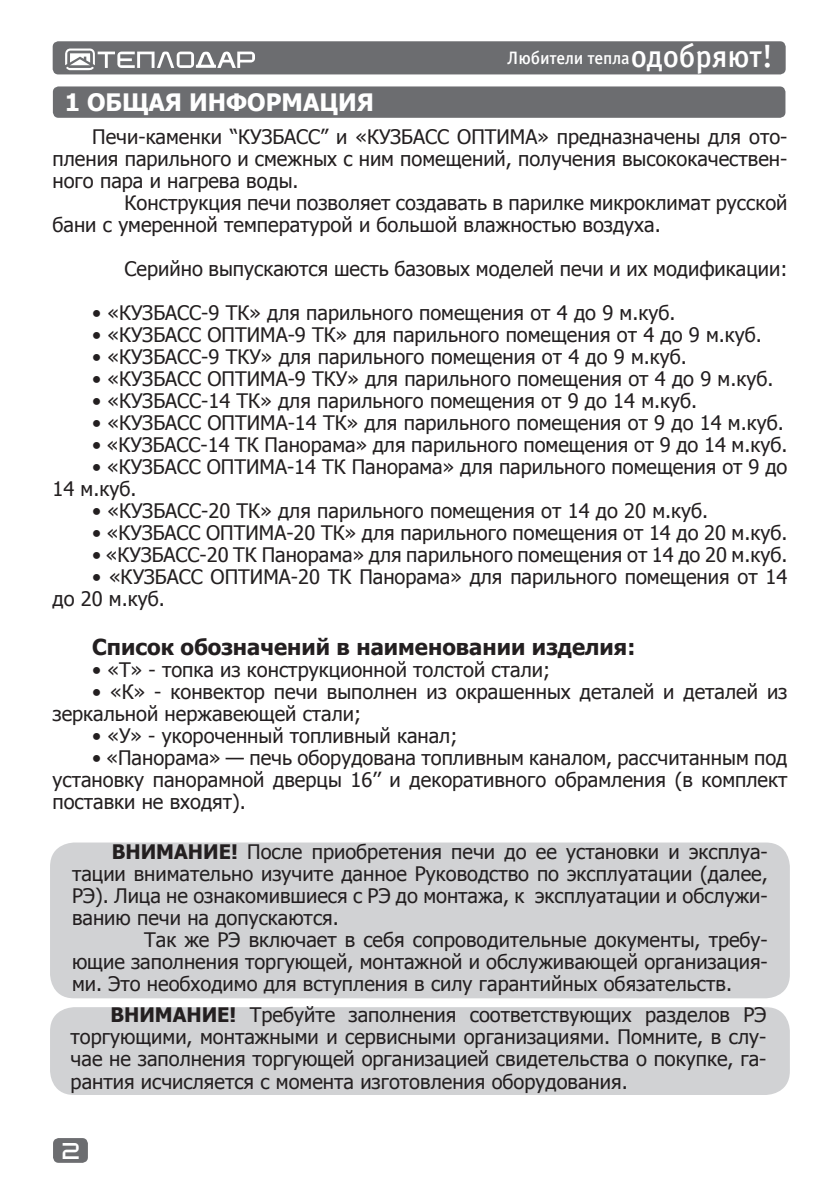
<style>
.page{position:relative;width:840px;height:1191px;background:#fff}
.page>*{position:absolute;margin:0;border:0;box-sizing:border-box;transform-origin:0 0}
.t1{font:700 24px "Tahoma";color:#fff}
.t2{font:700 22px "Tahoma";color:#231f20}
.t3{font:20px/22px "Tahoma";color:#231f20;text-align:justify}
.t4{font:18px "Officina Sans Medium C";letter-spacing:-.005em;color:#fff}
.t5{font:16px "teplodar";color:#fff}
.s1{font-size:32px}
.s2{font-weight:700}
</style>
<div class="page">
<div style="left:53px;top:1138px;width:35px;height:24px;background:#6c6d70;border-radius:6px"></div>
<div style="left:53px;top:41px;width:732px;height:33px;background:#6c6d70;border-radius:6px"></div>
<svg style="left:65px;top:48px;width:190px;height:22px"></svg>
<div style="left:53px;top:86px;width:732px;height:32px;background:#6c6d70;border-radius:6px"></div>
<div style="left:50px;top:1007px;width:739px;height:88px;background:#d1d2d4;border-radius:24px"></div>
<div style="left:50px;top:842px;width:739px;height:156px;background:#d1d2d4;border-radius:24px"></div>
<p class="t4" style="left:507px;top:48px;width:267px">Любители тепла<span class="s1">одобряют!</span></p>
<p class="t1" style="left:65px;top:86px;width:310px">1 ОБЩАЯ ИНФОРМАЦИЯ</p>
<p class="t3" style="left:52px;top:125px;width:736px;text-indent:40px">Печи-каменки “КУЗБАСС” и «КУЗБАСС ОПТИМА» предназначены для ото&shy;пления парильного и смежных с ним помещений, получения высококачествен&shy;ного пара и нагрева воды.</p>
<p class="t3" style="left:52px;top:191px;width:736px;text-indent:72px">Конструкция печи позволяет создавать в парилке микроклимат русской бани с умеренной температурой и большой влажностью воздуха.</p>
<p class="t3" style="left:124px;top:257px;width:664px">Серийно выпускаются шесть базовых моделей печи и их модификации:</p>
<p class="t3" style="left:92px;top:301px;width:584px">• «КУЗБАСС-9 ТК» для парильного помещения от 4 до 9 м.куб.</p>
<p class="t3" style="left:92px;top:323px;width:670px">• «КУЗБАСС ОПТИМА-9 ТК» для парильного помещения от 4 до 9 м.куб.</p>
<p class="t3" style="left:92px;top:345px;width:596px">• «КУЗБАСС-9 ТКУ» для парильного помещения от 4 до 9 м.куб.</p>
<p class="t3" style="left:92px;top:367px;width:682px">• «КУЗБАСС ОПТИМА-9 ТКУ» для парильного помещения от 4 до 9 м.куб.</p>
<p class="t3" style="left:92px;top:389px;width:606px">• «КУЗБАСС-14 ТК» для парильного помещения от 9 до 14 м.куб.</p>
<p class="t3" style="left:92px;top:411px;width:692px">• «КУЗБАСС ОПТИМА-14 ТК» для парильного помещения от 9 до 14 м.куб.</p>
<p class="t3" style="left:92px;top:433px;width:696px">• «КУЗБАСС-14 ТК Панорама» для парильного помещения от 9 до 14 м.куб.</p>
<p class="t3" style="left:52px;top:455px;width:736px;text-indent:40px">• «КУЗБАСС ОПТИМА-14 ТК Панорама» для парильного помещения от 9 до<br>14 м.куб.</p>
<p class="t3" style="left:92px;top:499px;width:617px">• «КУЗБАСС-20 ТК» для парильного помещения от 14 до 20 м.куб.</p>
<p class="t3" style="left:92px;top:521px;width:696px">• «КУЗБАСС ОПТИМА-20 ТК» для парильного помещения от 14 до 20 м.куб.</p>
<p class="t3" style="left:92px;top:543px;width:696px">• «КУЗБАСС-20 ТК Панорама» для парильного помещения от 14 до 20 м.куб.</p>
<p class="t3" style="left:52px;top:565px;width:736px;text-indent:40px">• «КУЗБАСС ОПТИМА-20 ТК Панорама» для парильного помещения от 14 до 20 м.куб.</p>
<p class="t2" style="left:92px;top:631px;width:544px">Список обозначений в наименовании изделия:</p>
<p class="t3" style="left:92px;top:657px;width:459px">• «Т» - топка из конструкционной толстой стали;</p>
<p class="t3" style="left:52px;top:679px;width:736px;text-indent:40px">• «К» - конвектор печи выполнен из окрашенных деталей и деталей из зеркальной нержавеющей стали;</p>
<p class="t3" style="left:92px;top:723px;width:366px">• «У» - укороченный топливный канал;</p>
<p class="t3" style="left:52px;top:745px;width:736px;text-indent:40px">• «Панорама» — печь оборудована топливным каналом, рассчитанным под установку панорамной дверцы 16’’ и декоративного обрамления (в комплект поставки не входят).</p>
<p class="t3" style="left:72px;top:840px;width:697px;text-indent:40px"><span class="s2">ВНИМАНИЕ!</span> После приобретения печи до ее установки и эксплуа&shy;тации внимательно изучите данное Руководство по эксплуатации (далее, РЭ). Лица не ознакомившиеся с РЭ до монтажа, к эксплуатации и обслужи&shy;ванию печи на допускаются.</p>
<p class="t3" style="left:72px;top:928px;width:697px;text-indent:72px">Так же РЭ включает в себя сопроводительные документы, требу&shy;ющие заполнения торгующей, монтажной и обслуживающей организация&shy;ми. Это необходимо для вступления в силу гарантийных обязательств.</p>
<p class="t3" style="left:71px;top:1003px;width:697px;text-indent:40px"><span class="s2">ВНИМАНИЕ!</span> Требуйте заполнения соответствующих разделов РЭ торгующими, монтажными и сервисными организациями. Помните, в слу&shy;чае не заполнения торгующей организацией свидетельства о покупке, га&shy;рантия исчисляется с момента изготовления оборудования.</p>
<p class="t5" style="left:63px;top:1144px;width:18px">2</p>
</div>
